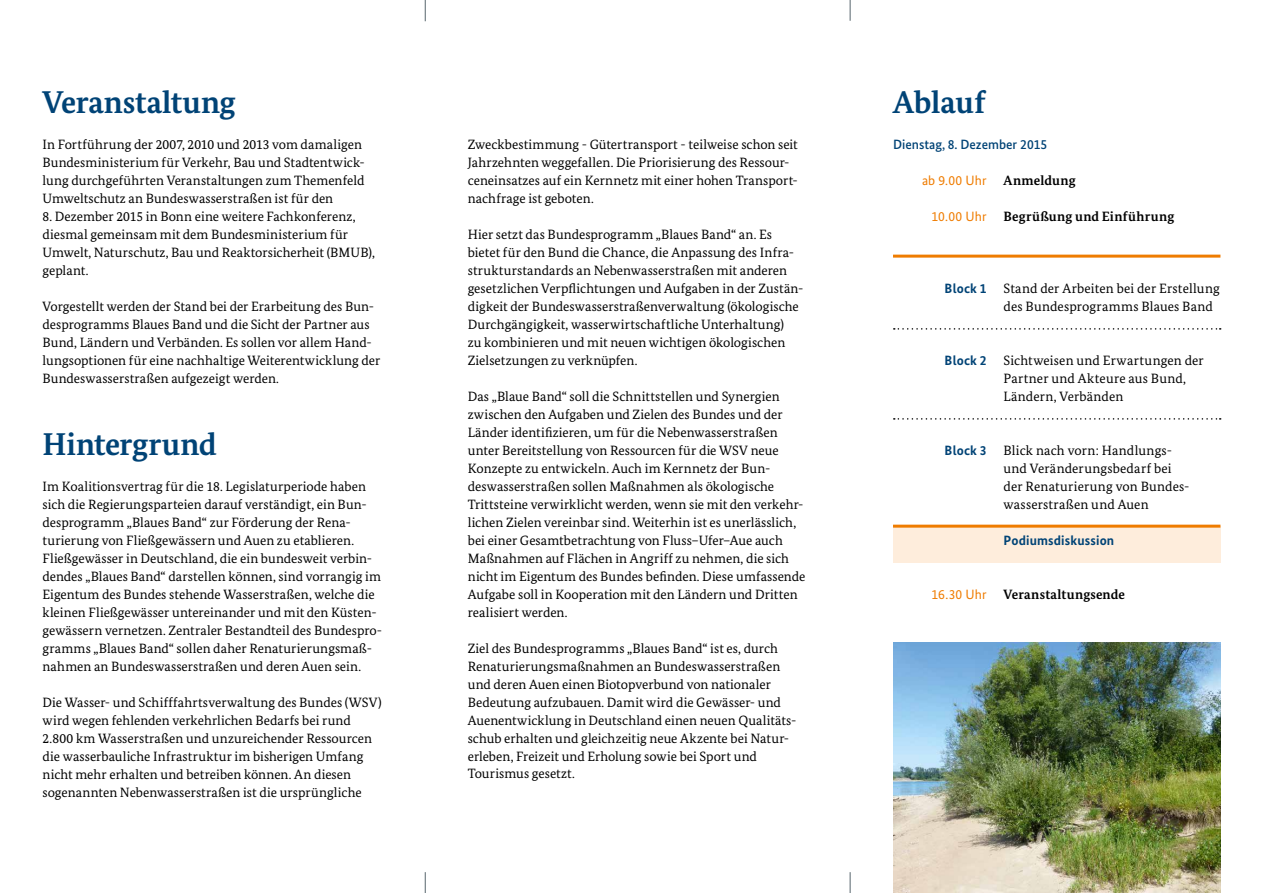
<style>
.page{position:relative;width:1263px;height:893px;background:#fff}
.page>*{position:absolute;margin:0;border:0;box-sizing:border-box;transform-origin:0 0}
.t1{font:700 31.5px "Bundes Serif";letter-spacing:-.005em;color:#004376}
.t2{font:13.5px/18px "Bundes Serif";color:#000}
.t3{font:700 13.5px "Bundes Serif";letter-spacing:.015em;color:#000}
.t4{font:700 13.5px "Bundes Sans";letter-spacing:.01em;color:#004376}
.t5{font:13.5px "Bundes Sans";letter-spacing:.01em;color:#ef7c00}
.t6{font:500 13.5px "Bundes Sans";color:#004376}
</style>
<div class="page">
<div style="left:893px;top:527px;width:327px;height:36px;background:#feeddc"></div>
<hr style="left:893px;top:255px;width:327px;height:3px;background:#ef7c00">
<svg style="left:894px;top:328px;width:327px;height:2px"></svg>
<svg style="left:894px;top:418px;width:327px;height:2px"></svg>
<hr style="left:893px;top:525px;width:327px;height:3px;background:#ef7c00">
<img style="left:893px;top:642px;width:327px;height:251px">
<svg style="left:425px;top:872px;width:1px;height:21px"></svg>
<svg style="left:850px;top:872px;width:1px;height:21px"></svg>
<svg style="left:425px;top:0;width:1px;height:21px"></svg>
<svg style="left:850px;top:0;width:1px;height:21px"></svg>
<h1 class="t1" style="left:43px;top:83px;width:195px">Veranstaltung</h1>
<p class="t2" style="left:43px;top:135px;width:324px">In Fortführung der 2007, 2010 und 2013 vom damaligen Bundesministerium für Verkehr, Bau und Stadtentwick&shy;lung durchgeführten Veranstaltungen zum Themenfeld Umweltschutz an Bundeswasserstraßen ist für den</p>
<p class="t2" style="left:43px;top:207px;width:334px">8. Dezember 2015 in Bonn eine weitere Fachkonferenz, diesmal gemeinsam mit dem Bundesministerium für Umwelt, Naturschutz, Bau und Reaktorsicherheit (BMUB), geplant.</p>
<p class="t2" style="left:43px;top:297px;width:339px">Vorgestellt werden der Stand bei der Erarbeitung des Bun&shy;desprogramms Blaues Band und die Sicht der Partner aus Bund, Ländern und Verbänden. Es sollen vor allem Hand&shy;lungsoptionen für eine nachhaltige Weiterentwicklung der Bundeswasserstraßen aufgezeigt werden.</p>
<h1 class="t1" style="left:43px;top:425px;width:176px">Hintergrund</h1>
<p class="t2" style="left:43px;top:477px;width:341px">Im Koalitionsvertrag für die 18. Legislaturperiode haben sich die Regierungsparteien darauf verständigt, ein Bun&shy;desprogramm „Blaues Band“ zur Förderung der Rena&shy;turierung von Fließgewässern und Auen zu etablieren.<br>Fließgewässer in Deutschland, die ein bundesweit verbin&shy;dendes „Blaues Band“ darstellen können, sind vorrangig im Eigentum des Bundes stehende Wasserstraßen, welche die kleinen Fließgewässer untereinander und mit den Küsten&shy;gewässern vernetzen. Zentraler Bestandteil des Bundespro&shy;gramms „Blaues Band“ sollen daher Renaturierungsmaß&shy;nahmen an Bundeswasserstraßen und deren Auen sein.</p>
<p class="t2" style="left:43px;top:693px;width:341px">Die Wasser- und Schifffahrtsverwaltung des Bundes (WSV) wird wegen fehlenden verkehrlichen Bedarfs bei rund 2.800 km Wasserstraßen und unzureichender Ressourcen die wasserbauliche Infrastruktur im bisherigen Umfang nicht mehr erhalten und betreiben können. An diesen sogenannten Nebenwasserstraßen ist die ursprüngliche</p>
<p class="t2" style="left:468px;top:135px;width:332px">Zweckbestimmung - Gütertransport - teilweise schon seit Jahrzehnten weggefallen. Die Priorisierung des Ressour&shy;ceneinsatzes auf ein Kernnetz mit einer hohen Transport&shy;nachfrage ist geboten.</p>
<p class="t2" style="left:468px;top:225px;width:337px">Hier setzt das Bundesprogramm „Blaues Band“ an. Es bietet für den Bund die Chance, die Anpassung des Infra&shy;strukturstandards an Nebenwasserstraßen mit anderen gesetzlichen Verpflichtungen und Aufgaben in der Zustän&shy;digkeit der Bundeswasserstraßenverwaltung (ökologische Durchgängigkeit, wasserwirtschaftliche Unterhaltung)<br>zu kombinieren und mit neuen wichtigen ökologischen Zielsetzungen zu verknüpfen.</p>
<p class="t2" style="left:468px;top:387px;width:339px">Das „Blaue Band“ soll die Schnittstellen und Synergien zwischen den Aufgaben und Zielen des Bundes und der Länder identifizieren, um für die Nebenwasserstraßen unter Bereitstellung von Ressourcen für die WSV neue Konzepte zu entwickeln. Auch im Kernnetz der Bun&shy;deswasserstraßen sollen Maßnahmen als ökologische Trittsteine verwirklicht werden, wenn sie mit den verkehr&shy;lichen Zielen vereinbar sind. Weiterhin ist es unerlässlich, bei einer Gesamtbetrachtung von Fluss–Ufer–Aue auch Maßnahmen auf Flächen in Angriff zu nehmen, die sich nicht im Eigentum des Bundes befinden. Diese umfassende Aufgabe soll in Kooperation mit den Ländern und Dritten realisiert werden.</p>
<p class="t2" style="left:468px;top:639px;width:330px">Ziel des Bundesprogramms „Blaues Band“ ist es, durch Renaturierungsmaßnahmen an Bundeswasserstraßen und deren Auen einen Biotopverbund von nationaler Bedeutung aufzubauen. Damit wird die Gewässer- und Auenentwicklung in Deutschland einen neuen Qualitäts&shy;schub erhalten und gleichzeitig neue Akzente bei Natur&shy;erleben, Freizeit und Erholung sowie bei Sport und Tourismus gesetzt.</p>
<h1 class="t1" style="left:893px;top:83px;width:94px">Ablauf</h1>
<p class="t6" style="left:893px;top:136px;width:156px">Dienstag, 8. Dezember 2015</p>
<p class="t5" style="left:922px;top:172px;width:66px">ab 9.00 Uhr</p>
<p class="t3" style="left:1003px;top:172px;width:74px">Anmeldung</p>
<p class="t5" style="left:931px;top:208px;width:57px">10.00 Uhr</p>
<p class="t3" style="left:1003px;top:208px;width:172px">Begrüßung und Einführung</p>
<p class="t4" style="left:945px;top:280px;width:43px">Block 1</p>
<p class="t2" style="left:1003px;top:279px;width:218px">Stand der Arbeiten bei der Erstellung des Bundesprogramms Blaues Band</p>
<p class="t4" style="left:945px;top:352px;width:43px">Block 2</p>
<p class="t2" style="left:1003px;top:351px;width:202px">Sichtweisen und Erwartungen der<br>Partner und Akteure aus Bund,<br>Ländern, Verbänden</p>
<p class="t4" style="left:945px;top:442px;width:43px">Block 3</p>
<p class="t2" style="left:1003px;top:441px;width:187px">Blick nach vorn: Handlungs&shy;und Veränderungsbedarf bei der Renaturierung von Bundes&shy;wasserstraßen und Auen</p>
<p class="t4" style="left:1003px;top:532px;width:112px">Podiumsdiskussion</p>
<p class="t5" style="left:931px;top:586px;width:57px">16.30 Uhr</p>
<p class="t3" style="left:1003px;top:586px;width:123px">Veranstaltungsende</p>
</div>
